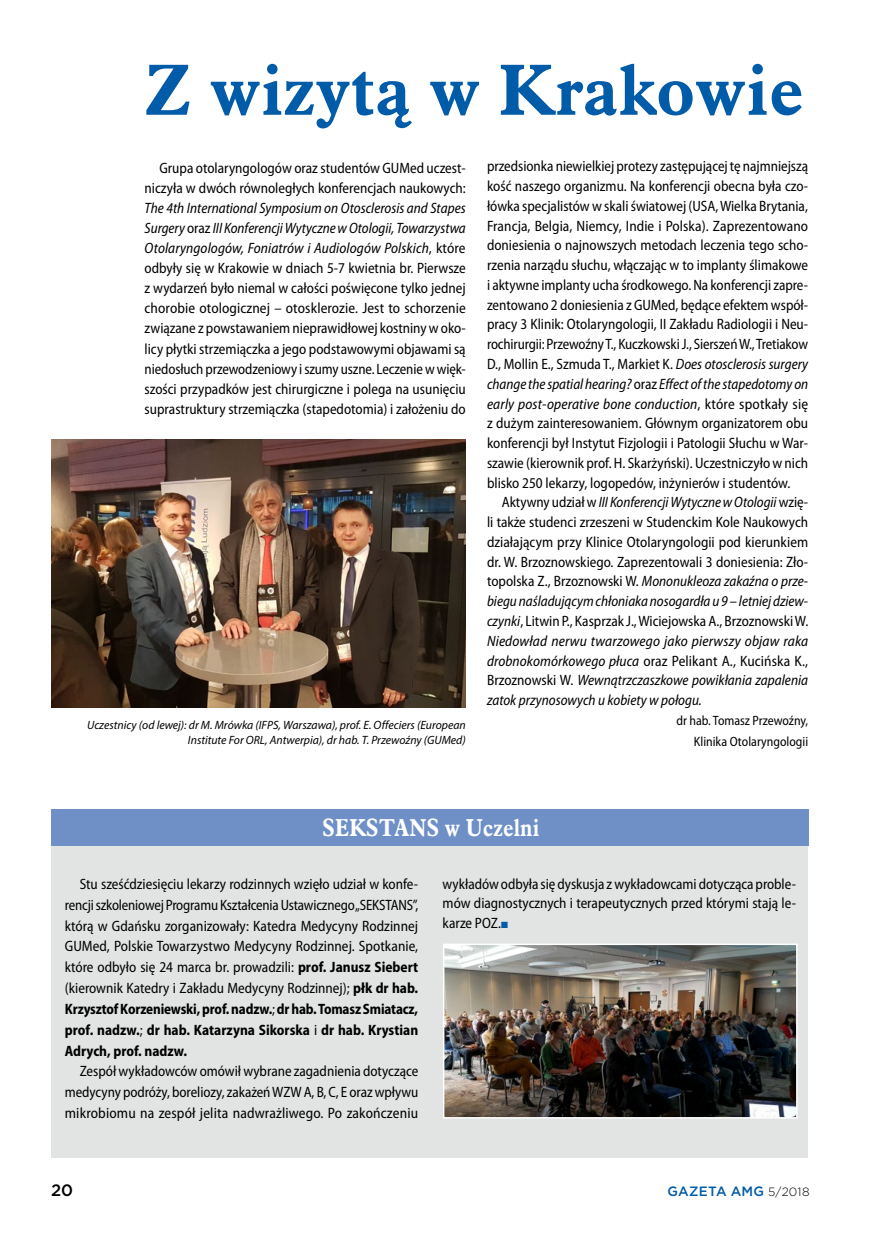
<style>
.page{position:relative;width:872px;height:1234px;background:#fff}
.page>*{position:absolute;margin:0;border:0;box-sizing:border-box;transform-origin:0 0}
.t1{font:700 70.5px "Aldine 721 EU";letter-spacing:.005em;color:#005ba8}
.t2{font:700 24px "Aldine 721 EU";letter-spacing:.005em;color:#fff;scale:.88 1}
.t3{font:500 16.5px "Gotham";color:#000}
.t4{font:semi-condensed 15px/19.8px "Myriad Pro";color:#000;text-align:justify;scale:.95 1}
.t5{font:semi-condensed 15px/20.1px "Myriad Pro";color:#000;text-align:justify;scale:.96 1}
.t6{font:semi-condensed 13.5px/20.2px "Myriad Pro";color:#000;text-align:right;scale:.96 1}
.t7{font:500 13.5px "Gotham";letter-spacing:.015em;color:#005ba8}
.t8{font:italic 12px/15px "Myriad Pro";color:#000;text-align:right}
.s1{font-style:italic}
.s2{font-weight:700}
.s3{color:#005ba8}
.s4{font-weight:300;font-size:12px;color:#000}
</style>
<div class="page">
<img style="left:51px;top:439px;width:415px;height:268px">
<div style="left:51px;top:809px;width:757px;height:348px;background:#e2e3e3"></div>
<div style="left:51px;top:809px;width:757px;height:37px;background:#6f90c7"></div>
<img style="left:446px;top:946px;width:348px;height:169px">
<div style="left:443px;top:943px;width:354px;height:175px;border:2px solid #fff"></div>
<h1 class="t1" style="left:145px;top:47px;width:661px">Z wizytą w Krakowie</h1>
<p class="t4" style="left:487px;top:156px;width:340px">przedsionka niewielkiej protezy zastępującej tę najmniejszą kość naszego organizmu. Na konferencji obecna była czo&shy;łówka specjalistów w skali światowej (USA, Wielka Brytania, Francja, Belgia, Niemcy, Indie i Polska). Zaprezentowano doniesienia o najnowszych metodach leczenia tego scho&shy;rzenia narządu słuchu, włączając w to implanty ślimakowe i aktywne implanty ucha środkowego. Na konferencji zapre&shy;zentowano 2 doniesienia z GUMed, będące efektem współ&shy;pracy 3 Klinik: Otolaryngologii, II Zakładu Radiologii i Neu&shy;rochirurgii: Przewoźny T., Kuczkowski J., Sierszeń W., Tretiakow D., Mollin E., Szmuda T., Markiet K. <span class="s1">Does otosclerosis surgery change the spatial hearing?</span> oraz <span class="s1">Effect of the stapedotomy on early post-operative bone conduction</span>, które spotkały się z dużym zainteresowaniem. Głównym organizatorem obu konferencji był Instytut Fizjologii i Patologii Słuchu w War&shy;szawie (kierownik prof. H. Skarżyński). Uczestniczyło w nich blisko 250 lekarzy, logopedów, inżynierów i studentów.</p>
<p class="t4" style="left:487px;top:492px;width:340px;text-indent:15px">Aktywny udział w <span class="s1">III Konferencji Wytyczne w Otologii</span> wzię&shy;li także studenci zrzeszeni w Studenckim Kole Naukowych działającym przy Klinice Otolaryngologii pod kierunkiem dr. W. Brzoznowskiego. Zaprezentowali 3 doniesienia: Zło&shy;topolska Z., Brzoznowski W. <span class="s1">Mononukleoza zakaźna o prze&shy;biegu naśladującym chłoniaka nosogardła u 9 – letniej dziew&shy;czynki</span>, Litwin P., Kasprzak J., Wiciejowska A., Brzoznowski W.<br><span class="s1">Niedowład nerwu twarzowego jako pierwszy objaw raka drobnokomórkowego płuca</span> oraz Pelikant A., Kucińska K., Brzoznowski W. <span class="s1">Wewnątrzczaszkowe powikłania zapalenia zatok przynosowych u kobiety w połogu.</span></p>
<p class="t6" style="left:676px;top:710px;width:139px">dr hab. Tomasz Przewoźny,<br>Klinika Otolaryngologii</p>
<p class="t5" style="left:145px;top:157px;width:336px;text-align:right">Grupa otolaryngologów oraz studentów GUMed uczest&shy;niczyła w dwóch równoległych konferencjach naukowych:</p>
<p class="t5" style="left:145px;top:197px;width:336px"><span class="s1">The 4th International Symposium on Otosclerosis and Stapes Surgery</span> oraz <span class="s1">III Konferencji Wytyczne w Otologii, Towarzystwa Otolaryngologów, Foniatrów i Audiologów Polskich</span>, które odbyły się w Krakowie w dniach 5-7 kwietnia br. Pierwsze z wydarzeń było niemal w całości poświęcone tylko jednej chorobie otologicznej – otosklerozie. Jest to schorzenie związane z powstawaniem nieprawidłowej kostniny w oko&shy;licy płytki strzemiączka a jego podstawowymi objawami są niedosłuch przewodzeniowy i szumy uszne. Leczenie w więk&shy;szości przypadków jest chirurgiczne i polega na usunięciu suprastruktury strzemiączka (stapedotomia) i założeniu do</p>
<p class="t8" style="left:87px;top:717px;width:380px">Uczestnicy (od lewej): dr M. Mrówka (IFPS, Warszawa), prof. E. Offeciers (European<br>Institute For ORL, Antwerpia), dr hab. T. Przewoźny (GUMed)</p>
<h2 class="t2" style="left:322px;top:812px;width:248px">SEKSTANS w Uczelni</h2>
<p class="t5" style="left:65px;top:873px;width:369px;line-height:20.9px;text-indent:15px">Stu sześćdziesięciu lekarzy rodzinnych wzięło udział w konfe&shy;rencji szkoleniowej Programu Kształcenia Ustawicznego „SEKSTANS”, którą w Gdańsku zorganizowały: Katedra Medycyny Rodzinnej GUMed, Polskie Towarzystwo Medycyny Rodzinnej. Spotkanie, które odbyło się 24 marca br. prowadzili: <span class="s2">prof. Janusz Siebert </span>(kierownik Katedry i Zakładu Medycyny Rodzinnej); <span class="s2">płk dr hab.<br>Krzysztof Korzeniewski, prof. nadzw.</span>; <span class="s2">dr hab. Tomasz Smiatacz, prof. nadzw.</span>; <span class="s2">dr hab. Katarzyna Sikorska</span> i <span class="s2">dr hab. Krystian Adrych, prof. nadzw.</span></p>
<p class="t5" style="left:65px;top:1060px;width:370px;line-height:20.9px;text-indent:15px">Zespół wykładowców omówił wybrane zagadnienia dotyczące medycyny podróży, boreliozy, zakażeń WZW A, B, C, E oraz wpływu mikrobiomu na zespół jelita nadwrażliwego. Po zakończeniu</p>
<p class="t4" style="left:442px;top:873px;width:373px">wykładów odbyła się dyskusja z wykładowcami dotycząca proble&shy;mów diagnostycznych i terapeutycznych przed którymi stają le&shy;karze POZ.<span class="s3">■</span></p>
<p class="t3" style="left:51px;top:1179px;width:24px">20</p>
<p class="t7" style="left:667px;top:1182px;width:143px">GAZETA AMG <span class="s4">5/2018</span></p>
</div>
